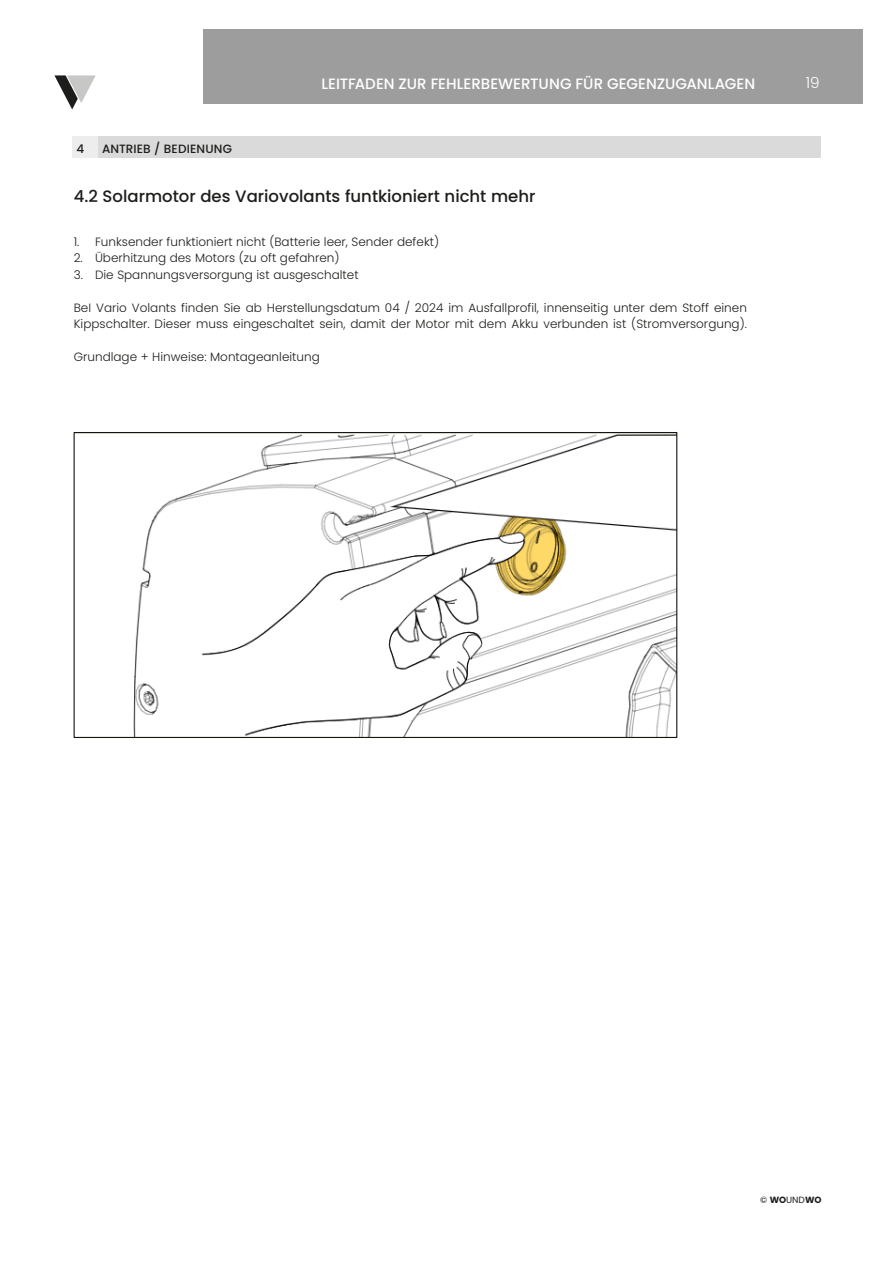
<style>
.page{position:relative;width:893px;height:1263px;background:#fff}
.page>*{position:absolute;margin:0;border:0;box-sizing:border-box;transform-origin:0 0}
.t1{font:500 16.5px "Poppins";color:#1d1d1b}
.t2{font:300 15.15px "Poppins";color:#fff}
.t3{font:500 15px "Poppins";color:#fff}
.t4{font:300 12px/16.5px "Poppins";color:#1d1d1b}
.Balken{font:500 12px "Poppins";letter-spacing:.015em;color:#1d1d1b}
.t5{font:9px "Poppins";color:#1d1d1b}
.s1{font-weight:700}
</style>
<div class="page">
<div style="left:203px;top:30px;width:659px;height:74px;background:#9d9d9d"></div>
<svg style="left:54px;top:75px;width:42px;height:34px"></svg>
<div style="left:72px;top:136px;width:26px;height:21px;background:#ededed"></div>
<div style="left:98px;top:136px;width:723px;height:21px;background:#dadada"></div>
<img style="left:133px;top:434px;width:542px;height:302px">
<p class="t3" style="left:322px;top:75px;width:435px">LEITFADEN ZUR FEHLERBEWERTUNG FÜR GEGENZUGANLAGEN</p>
<p class="t2" style="left:806px;top:74px;width:15px">19</p>
<p class="Balken" style="left:77px;top:142px;width:9px">4</p>
<p class="Balken" style="left:102px;top:142px;width:132px">ANTRIEB / BEDIENUNG</p>
<p class="t1" style="left:74px;top:186px;width:463px">4.2 Solarmotor des Variovolants funtkioniert nicht mehr</p>
<p class="t4" style="left:74px;top:233px;width:367px">1. Funksender funktioniert nicht (Batterie leer, Sender defekt)</p>
<p class="t4" style="left:74px;top:250px;width:267px">2. Überhitzung des Motors (zu oft gefahren)</p>
<p class="t4" style="left:74px;top:266px;width:286px">3. Die Spannungsversorgung ist ausgeschaltet</p>
<p class="t4" style="left:74px;top:299px;width:675px">BeI Vario Volants finden Sie ab Herstellungsdatum 04 / 2024 im Ausfallprofil, innenseitig unter dem Stoff einen<br>Kippschalter. Dieser muss eingeschaltet sein, damit der Motor mit dem Akku verbunden ist (Stromversorgung).</p>
<p class="t4" style="left:74px;top:349px;width:247px">Grundlage + Hinweise: Montageanleitung</p>
<p class="t5" style="left:760px;top:1195px;width:63px">© <span class="s1">WO</span>UND<span class="s1">WO</span></p>
</div>
